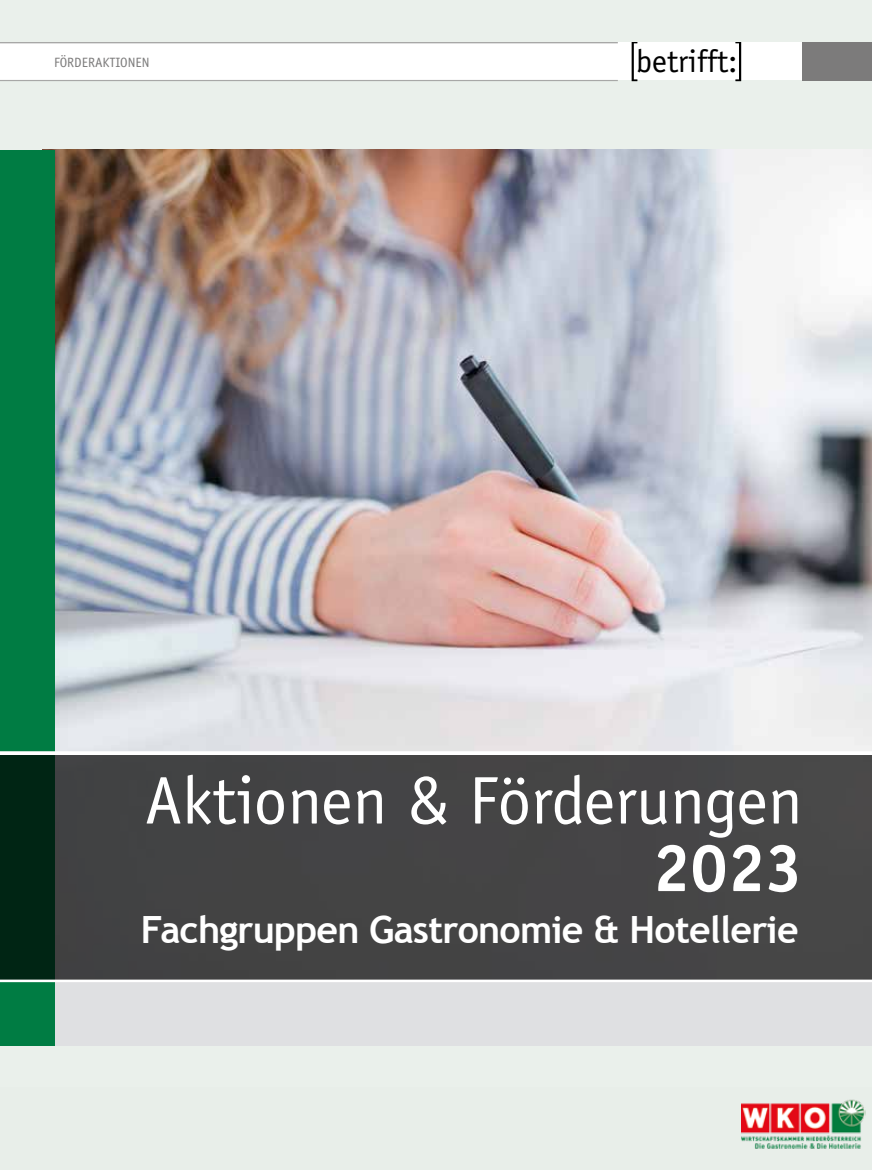
<style>
.page{position:relative;width:872px;height:1170px;background:#fff}
.page>*{position:absolute;margin:0;border:0;box-sizing:border-box;transform-origin:0 0}
.t1{font:67.5px "Officina Sans Std";color:#fff}
.t2{font:700 67.5px "Officina Sans Std";color:#fff}
.t3{font:700 37.5px "Trebuchet MS";letter-spacing:-.02em;color:#fff}
.t4{font:31.8px "Officina Sans Std";color:#000}
.t5{font:13.5px "Officina Sans Std";color:#7c7b7b}
.s1{font-size:32.1px}
</style>
<div class="page">
<div style="left:0;top:81px;width:872px;height:1088px;background:#eaf0eb"></div>
<div style="left:0;top:979px;width:872px;height:66px;background:#dfe0e2"></div>
<div style="left:803px;top:41px;width:69px;height:40px;background:#7c7b7b"></div>
<hr style="left:0;top:80px;width:618px;height:1px;background:#a8a8a7">
<hr style="left:0;top:41px;width:618px;height:2px;background:#a8a8a7">
<svg style="left:735px;top:42px;width:6px;height:39px"></svg>
<svg style="left:631px;top:42px;width:6px;height:39px"></svg>
<div style="left:0;top:0;width:872px;height:41px;background:#eaf0eb"></div>
<img style="left:54px;top:150px;width:818px;height:601px">
<img style="left:741px;top:1099px;width:124px;height:50px">
<div style="left:0;top:150px;width:54px;height:895px;background:#007c43"></div>
<div style="left:0;top:755px;width:872px;height:224px;background:#444445"></div>
<hr style="left:0;top:751px;width:872px;height:4px;background:#fff">
<hr style="left:0;top:979px;width:872px;height:3px;background:#fff">
<p class="t5" style="left:54px;top:55px;width:97px">FÖRDERAKTIONEN</p>
<p class="t4" style="left:636px;top:43px;width:103px"><span class="s1">be</span>trifft:</p>
<h1 class="t1" style="left:145px;top:761px;width:659px">Aktionen &amp; Förderungen</h1>
<h1 class="t2" style="left:652px;top:825px;width:152px">2023</h1>
<p class="t3" style="left:141px;top:905px;width:659px">Fachgruppen Gastronomie &amp; Hotellerie</p>
</div>
